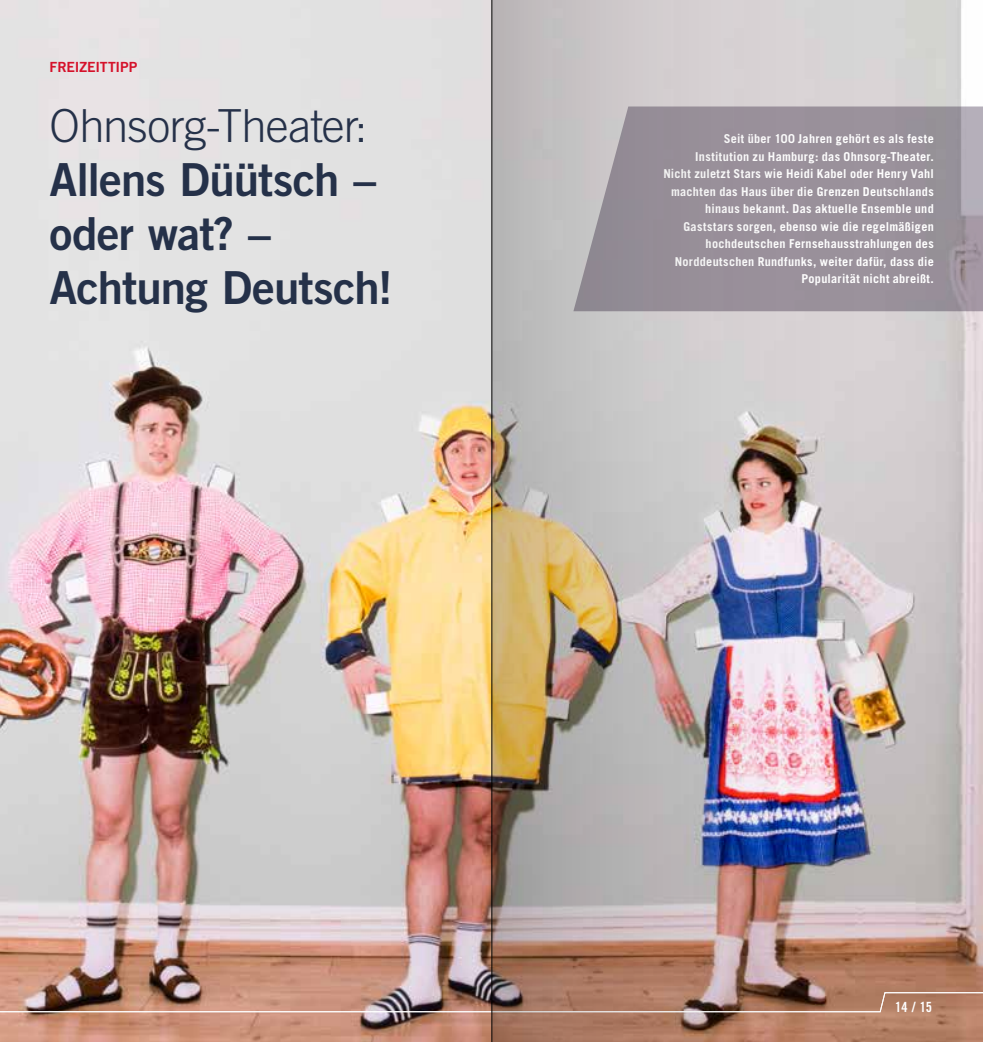
<style>
.page{position:relative;width:983px;height:1042px;background:#fff}
.page>*{position:absolute;margin:0;border:0;box-sizing:border-box;transform-origin:0 0}
.t1{font:45.5px/54.2px "Trade Gothic LT Std Bd 2";letter-spacing:-.02em;color:#253149}
.t2{font:300 45.5px "Trade Gothic LT Std";letter-spacing:-.02em;color:#253149}
.t3{font:14px "Trade Gothic LT Std Bd 2";letter-spacing:-.01em;color:#d5112a}
.t4{font:14px "Trade Gothic LT Std Bd Cn 20";color:#fff}
.t5{font:700 12.25px/17.5px "Trade Gothic LT Std";letter-spacing:.025em;color:#fff;text-align:right}
.s1{font-style:italic}
</style>
<div class="page">
<img style="left:0;top:0;width:491px;height:1042px">
<img style="left:0;top:992px;width:491px;height:20px">
<img style="left:492px;top:0;width:490px;height:1042px">
<hr style="left:491px;top:0;width:1px;height:1042px;background:#000">
<p class="t3" style="left:50px;top:59px;width:89px">FREIZEITTIPP</p>
<h1 class="t2" style="left:50px;top:98px;width:319px">Ohnsorg-Theater:</h1>
<h1 class="t1" style="left:50px;top:152px;width:345px">Allens Düütsch – oder wat? –<br>Achtung Deutsch!</h1>
<p class="t5" style="left:663px;top:130px;width:272px">Seit über 100 Jahren gehört es als feste<br>Institution zu Hamburg: das Ohnsorg-Theater.<br>Nicht zuletzt Stars wie Heidi Kabel oder Henry Vahl machten das Haus über die Grenzen Deutschlands hinaus bekannt. Das aktuelle Ensemble und Gaststars sorgen, ebenso wie die regelmäßigen hochdeutschen Fernsehausstrahlungen des Norddeutschen Rundfunks, weiter dafür, dass die Popularität nicht abreißt.</p>
<p class="t4" style="left:895px;top:998px;width:38px">14 <span class="s1">|</span>15</p>
</div>
